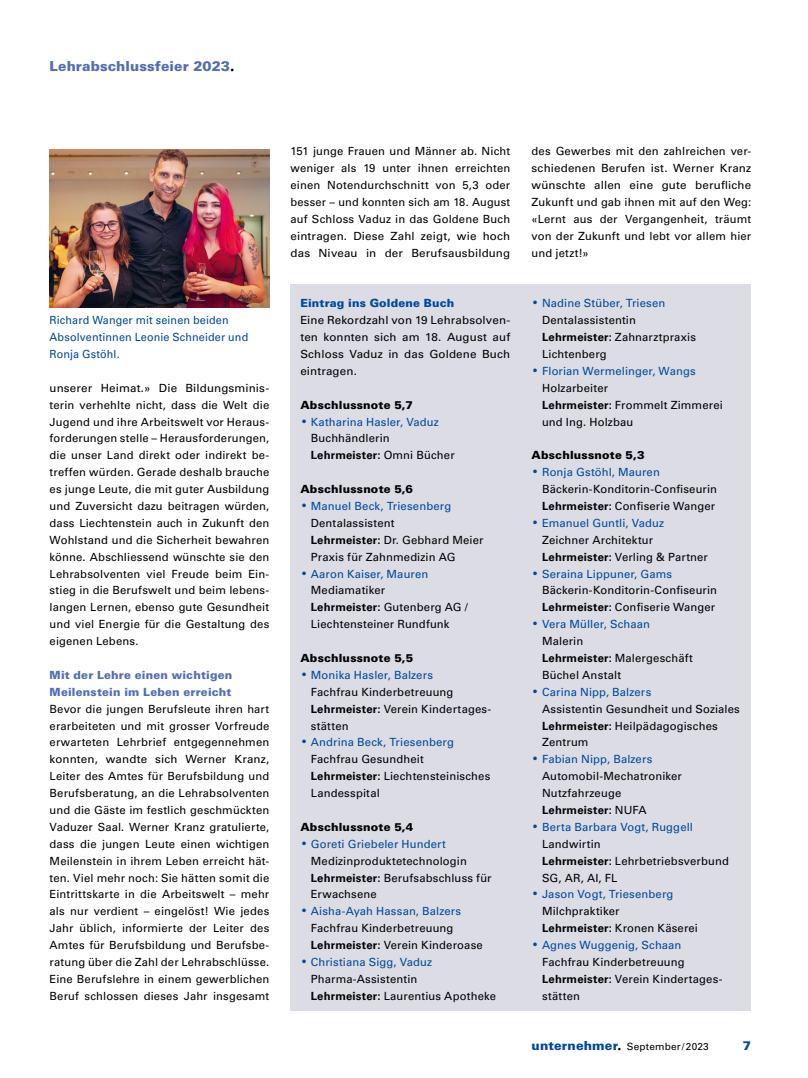
<style>
.page{position:relative;width:808px;height:1078px;background:#fff}
.page>*{position:absolute;margin:0;border:0;box-sizing:border-box;transform-origin:0 0}
.t1{font:900 13.75px "Univers LT Std";letter-spacing:.005em;color:#526db3}
.t2{font:900 12.5px "Univers LT Std";color:#00489a}
.t3{font:11.25px/16.9px "Univers LT Std";letter-spacing:.01em;color:#000}
.t4{font:900 11.25px "Univers LT Std";letter-spacing:.015em;color:#000}
.t5{font:11.25px/16.9px "Univers LT Std";letter-spacing:.01em;color:#00489a;scale:.96 1}
.t6{font:900 11.25px/16.9px "Univers LT Std";letter-spacing:.015em;color:#526db3}
.t7{font:900 11.25px "Univers LT Std";letter-spacing:.015em;color:#00489a}
.t8{font:10px "Univers LT Std";letter-spacing:.02em;color:#000}
.s1{font-family:"Futura Std";font-weight:800;font-size:15.12px;color:#000}
.s2{font-family:"Futura BT";font-weight:800;font-size:12.5px;color:#00489a}
.s3{color:#00489a}
.s4{font-weight:700}
.s5{font-weight:900;font-size:12.5px;color:#00489a}
.s6{font-family:"Futura Std";font-weight:800;font-size:13.75px}
</style>
<div class="page">
<div style="left:291px;top:285px;width:460px;height:725px;background:#dbdce4"></div>
<img style="left:50px;top:149px;width:219px;height:158px">
<p class="t1" style="left:50px;top:57px;width:186px">Lehrabschlussfeier 2023<span class="s1">.</span></p>
<p class="t5" style="left:50px;top:312px;width:208px">Richard Wanger mit seinen beiden<br>Absolventinnen Leonie Schneider und<br>Ronja Gstöhl.</p>
<p class="t3" style="left:50px;top:379px;width:221px;text-align:justify">unserer Heimat.» Die Bildungsminis&shy;terin verhehlte nicht, dass die Welt die Jugend und ihre Arbeitswelt vor Heraus&shy;forderungen stelle – Herausforderungen, die unser Land direkt oder indirekt be&shy;treffen würden. Gerade deshalb brauche es junge Leute, die mit guter Ausbildung und Zuversicht dazu beitragen würden, dass Liechtenstein auch in Zukunft den Wohlstand und die Sicherheit bewahren könne. Abschliessend wünschte sie den Lehrabsolventen viel Freude beim Ein&shy;stieg in die Berufswelt und beim lebens&shy;langen Lernen, ebenso gute Gesundheit und viel Energie für die Gestaltung des eigenen Lebens.</p>
<p class="t6" style="left:50px;top:666px;width:184px">Mit der Lehre einen wichtigen<br>Meilenstein im Leben erreicht</p>
<p class="t3" style="left:50px;top:700px;width:221px;text-align:justify">Bevor die jungen Berufsleute ihren hart erarbeiteten und mit grosser Vorfreude erwarteten Lehrbrief entgegennehmen konnten, wandte sich Werner Kranz, Leiter des Amtes für Berufsbildung und Berufsberatung, an die Lehrabsolventen und die Gäste im festlich geschmückten Vaduzer Saal. Werner Kranz gratulierte, dass die jungen Leute einen wichtigen Meilenstein in ihrem Leben erreicht hät&shy;ten. Viel mehr noch: Sie hätten somit die Eintrittskarte in die Arbeitswelt – mehr als nur verdient – eingelöst! Wie jedes Jahr üblich, informierte der Leiter des Amtes für Berufsbildung und Berufsbe&shy;ratung über die Zahl der Lehrabschlüsse.<br>Eine Berufslehre in einem gewerblichen Beruf schlossen dieses Jahr insgesamt</p>
<p class="t3" style="left:291px;top:143px;width:221px;text-align:justify">151 junge Frauen und Männer ab. Nicht weniger als 19 unter ihnen erreichten einen Notendurchschnitt von 5,3 oder besser – und konnten sich am 18. August auf Schloss Vaduz in das Goldene Buch eintragen. Diese Zahl zeigt, wie hoch das Niveau in der Berufsausbildung</p>
<p class="t3" style="left:531px;top:143px;width:221px;text-align:justify">des Gewerbes mit den zahlreichen ver&shy;schiedenen Berufen ist. Werner Kranz wünschte allen eine gute berufliche Zukunft und gab ihnen mit auf den Weg: «Lernt aus der Vergangenheit, träumt von der Zukunft und lebt vor allem hier und jetzt!»</p>
<p class="t7" style="left:300px;top:296px;width:155px">Eintrag ins Goldene Buch</p>
<p class="t3" style="left:300px;top:312px;width:211px;text-align:justify">Eine Rekordzahl von 19 Lehrabsolven&shy;ten konnten sich am 18. August auf Schloss Vaduz in das Goldene Buch eintragen.</p>
<p class="t4" style="left:300px;top:397px;width:114px">Abschlussnote 5,7</p>
<p class="t3" style="left:311px;top:413px;width:145px;text-indent:-11px"><span class="s2">•</span> <span class="s3">Katharina Hasler, Vaduz<br></span>Buchhändlerin<br><span class="s4">Lehrmeister:</span> Omni Bücher</p>
<p class="t4" style="left:300px;top:482px;width:114px">Abschlussnote 5,6</p>
<p class="t3" style="left:311px;top:497px;width:174px;text-indent:-11px"><span class="s2">•</span> <span class="s3">Manuel Beck, Triesenberg<br></span>Dentalassistent<br><span class="s4">Lehrmeister:</span> Dr. Gebhard Meier<br>Praxis für Zahnmedizin AG</p>
<p class="t3" style="left:311px;top:565px;width:159px;text-indent:-11px"><span class="s2">•</span> <span class="s3">Aaron Kaiser, Mauren<br></span>Mediamatiker<br><span class="s4">Lehrmeister:</span> Gutenberg AG /<br>Liechtensteiner Rundfunk</p>
<p class="t4" style="left:300px;top:650px;width:114px">Abschlussnote 5,5</p>
<p class="t3" style="left:311px;top:666px;width:182px;text-indent:-11px"><span class="s2">•</span> <span class="s3">Monika Hasler, Balzers<br></span>Fachfrau Kinderbetreuung<br><span class="s4">Lehrmeister:</span> Verein Kindertages&shy;stätten</p>
<p class="t3" style="left:311px;top:734px;width:181px;text-indent:-11px"><span class="s2">•</span> <span class="s3">Andrina Beck, Triesenberg<br></span>Fachfrau Gesundheit<br><span class="s4">Lehrmeister:</span> Liechtensteinisches<br>Landesspital</p>
<p class="t4" style="left:300px;top:819px;width:115px">Abschlussnote 5,4</p>
<p class="t3" style="left:311px;top:835px;width:182px;text-indent:-11px"><span class="s2">•</span> <span class="s3">Goreti Griebeler Hundert<br></span>Medizinproduktetechnologin<br><span class="s4">Lehrmeister:</span> Berufsabschluss für<br>Erwachsene</p>
<p class="t3" style="left:311px;top:902px;width:173px;text-indent:-11px"><span class="s2">•</span> <span class="s3">Aisha-Ayah Hassan, Balzers<br></span>Fachfrau Kinderbetreuung<br><span class="s4">Lehrmeister:</span> Verein Kinderoase</p>
<p class="t3" style="left:311px;top:953px;width:187px;text-indent:-11px"><span class="s2">•</span> <span class="s3">Christiana Sigg, Vaduz<br></span>Pharma-Assistentin<br><span class="s4">Lehrmeister:</span> Laurentius Apotheke</p>
<p class="t3" style="left:542px;top:295px;width:156px;text-indent:-11px"><span class="s2">•</span> <span class="s3">Nadine Stüber, Triesen<br></span>Dentalassistentin<br><span class="s4">Lehrmeister:</span> Zahnarztpraxis<br>Lichtenberg</p>
<p class="t3" style="left:542px;top:362px;width:182px;text-indent:-11px"><span class="s2">•</span> <span class="s3">Florian Wermelinger, Wangs<br></span>Holzarbeiter<br><span class="s4">Lehrmeister:</span> Frommelt Zimmerei und Ing. Holzbau</p>
<p class="t4" style="left:531px;top:448px;width:114px">Abschlussnote 5,3</p>
<p class="t3" style="left:542px;top:464px;width:176px;text-indent:-11px"><span class="s2">•</span> <span class="s3">Ronja Gstöhl, Mauren<br></span>Bäckerin-Konditorin-Confiseurin<br><span class="s4">Lehrmeister:</span> Confiserie Wanger</p>
<p class="t3" style="left:542px;top:514px;width:167px;text-indent:-11px"><span class="s2">•</span> <span class="s3">Emanuel Guntli, Vaduz<br></span>Zeichner Architektur<br><span class="s4">Lehrmeister:</span> Verling &amp; Partner</p>
<p class="t3" style="left:542px;top:565px;width:176px;text-indent:-11px"><span class="s2">•</span> <span class="s3">Seraina Lippuner, Gams<br></span>Bäckerin-Konditorin-Confiseurin<br><span class="s4">Lehrmeister:</span> Confiserie Wanger</p>
<p class="t3" style="left:542px;top:615px;width:152px;text-indent:-11px"><span class="s2">•</span> <span class="s3">Vera Müller, Schaan<br></span>Malerin<br><span class="s4">Lehrmeister:</span> Malergeschäft<br>Büchel Anstalt</p>
<p class="t3" style="left:542px;top:683px;width:199px;text-indent:-11px"><span class="s2">•</span> <span class="s3">Carina Nipp, Balzers<br></span>Assistentin Gesundheit und Soziales<br><span class="s4">Lehrmeister:</span> Heilpädagogisches<br>Zentrum</p>
<p class="t3" style="left:542px;top:750px;width:141px;text-indent:-11px"><span class="s2">•</span> <span class="s3">Fabian Nipp, Balzers<br></span>Automobil-Mechatroniker<br>Nutzfahrzeuge<br><span class="s4">Lehrmeister:</span> NUFA</p>
<p class="t3" style="left:542px;top:818px;width:188px;text-indent:-11px"><span class="s2">•</span> <span class="s3">Berta Barbara Vogt, Ruggell<br></span>Landwirtin<br><span class="s4">Lehrmeister:</span> Lehrbetriebsverbund<br>SG, AR, AI, FL</p>
<p class="t3" style="left:542px;top:885px;width:158px;text-indent:-11px"><span class="s2">•</span> <span class="s3">Jason Vogt, Triesenberg<br></span>Milchpraktiker<br><span class="s4">Lehrmeister:</span> Kronen Käserei</p>
<p class="t3" style="left:542px;top:936px;width:182px;text-indent:-11px"><span class="s2">•</span> <span class="s3">Agnes Wuggenig, Schaan<br></span>Fachfrau Kinderbetreuung<br><span class="s4">Lehrmeister:</span> Verein Kindertages&shy;stätten</p>
<p class="t8" style="left:531px;top:1040px;width:179px"><span class="s5">unternehmer</span><span class="s6">.</span> September/2023</p>
<p class="t2" style="left:743px;top:1037px;width:10px">7</p>
</div>
